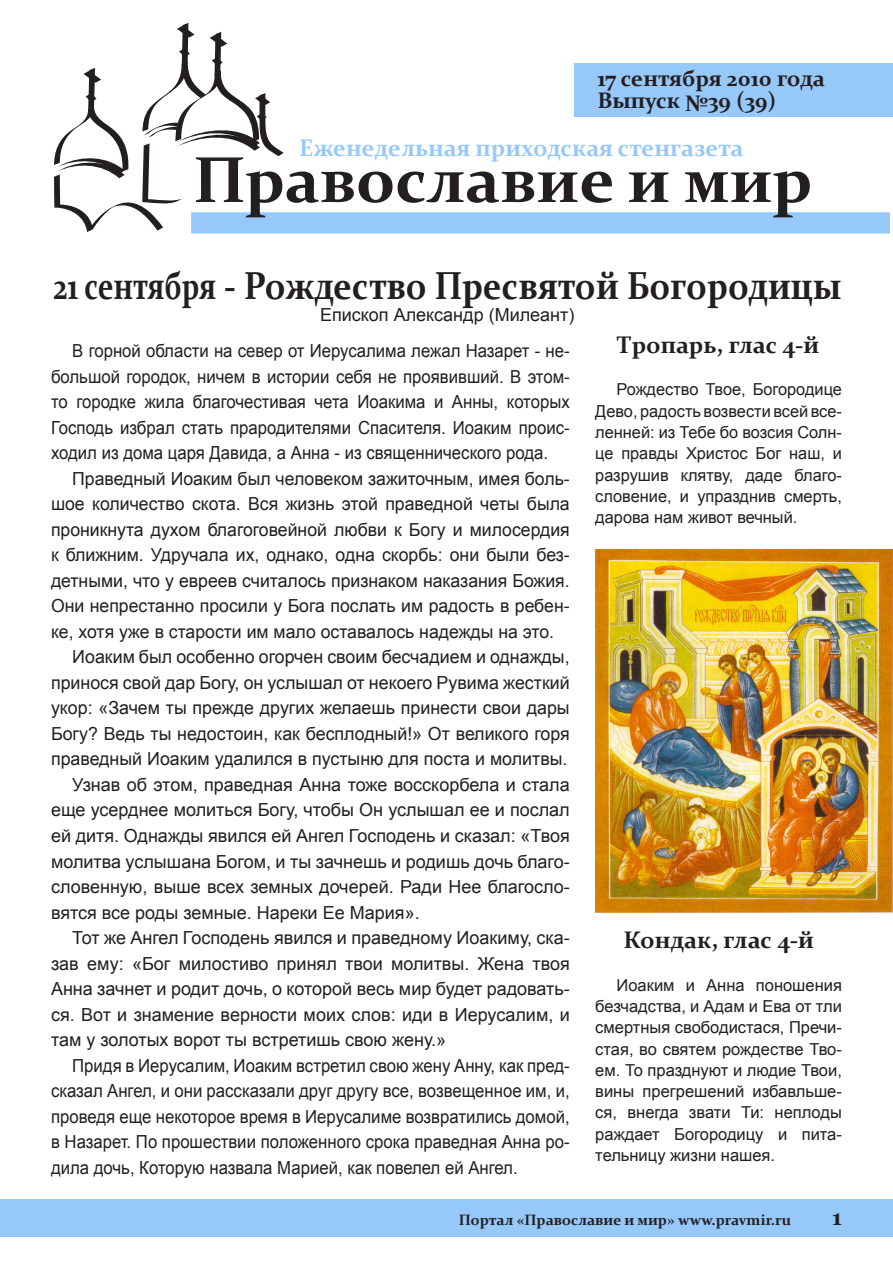
<style>
.page{position:relative;width:893px;height:1263px;background:#fff}
.page>*{position:absolute;margin:0;border:0;box-sizing:border-box;transform-origin:0 0}
.Zagolovok{font:700 39px "Constantia";color:#231f20;scale:.75 1}
.t1{font:700 24px "Constantia";color:#96c8fa}
.Podzagolovok{font:700 24px "Constantia";color:#231f20}
.t2{font:700 22.5px "Constantia";color:#231f20}
.t3{font:700 21px "Georgia";color:#231f20}
.Text{font:18px/25.5px "Arial";color:#231f20;text-align:justify}
.Text-2{font:18px/25.5px "Arial";color:#231f20;text-align:justify;scale:.93 1}
.Author{font:18px "Arial";color:#231f20}
.Text-3{font:16.5px/21.3px "Arial";color:#231f20;text-align:justify}
.t4{font:700 15px "Constantia";color:#231f20}
</style>
<div class="page">
<div style="left:191px;top:212px;width:699px;height:22px;background:#96c8fa"></div>
<div style="left:574px;top:64px;width:319px;height:53px;background:#96c8fa"></div>
<svg style="left:54px;top:23px;width:558px;height:209px"></svg>
<svg style="left:629px;top:172px;width:39px;height:30px"></svg>
<svg style="left:685px;top:171px;width:125px;height:46px"></svg>
<div style="left:0;top:1199px;width:893px;height:37px;background:#96c8fa"></div>
<img style="left:595px;top:549px;width:298px;height:364px">
<p class="t2" style="left:597px;top:63px;width:229px">17 сентября 2010 года</p>
<p class="t2" style="left:597px;top:85px;width:180px">Выпуск №39 (39)</p>
<p class="t1" style="left:299px;top:131px;width:446px">Еженедельная приходская стенгазета</p>
<p class="Zagolovok" style="left:53px;top:259px;width:1052px">21 сентября - Рождество Пресвятой Богородицы</p>
<p class="Author" style="left:320px;top:303px;width:256px">Епископ Александр (Милеант)</p>
<p class="Text-2" style="left:51px;top:338px;width:559px;text-indent:21px">В горной области на север от Иерусалима лежал Назарет - не&shy;большой городок, ничем в истории себя не проявивший. В этом&shy;то городке жила благочестивая чета Иоакима и Анны, которых Господь избрал стать прародителями Спасителя. Иоаким проис&shy;ходил из дома царя Давида, а Анна - из священнического рода.</p>
<p class="Text" style="left:51px;top:466px;width:520px;text-indent:21px">Праведный Иоаким был человеком зажиточным, имея боль&shy;шое количество скота. Вся жизнь этой праведной четы была проникнута духом благоговейной любви к Богу и милосердия к ближним. Удручала их, однако, одна скорбь: они были без&shy;детными, что у евреев считалось признаком наказания Божия.<br>Они непрестанно просили у Бога послать им радость в ребен&shy;ке, хотя уже в старости им мало оставалось надежды на это.</p>
<p class="Text" style="left:51px;top:644px;width:520px;text-indent:21px">Иоаким был особенно огорчен своим бесчадием и однажды, принося свой дар Богу, он услышал от некоего Рувима жесткий укор: «Зачем ты прежде других желаешь принести свои дары Богу? Ведь ты недостоин, как бесплодный!» От великого горя праведный Иоаким удалился в пустыню для поста и молитвы.</p>
<p class="Text" style="left:51px;top:772px;width:520px;text-indent:21px">Узнав об этом, праведная Анна тоже восскорбела и стала еще усерднее молиться Богу, чтобы Он услышал ее и послал ей дитя. Однажды явился ей Ангел Господень и сказал: «Твоя молитва услышана Богом, и ты зачнешь и родишь дочь благо&shy;словенную, выше всех земных дочерей. Ради Нее благосло&shy;вятся все роды земные. Нареки Ее Мария».</p>
<p class="Text" style="left:51px;top:925px;width:520px;text-indent:21px">Тот же Ангел Господень явился и праведному Иоакиму, ска&shy;зав ему: «Бог милостиво принял твои молитвы. Жена твоя Анна зачнет и родит дочь, о которой весь мир будет радовать&shy;ся. Вот и знамение верности моих слов: иди в Иерусалим, и там у золотых ворот ты встретишь свою жену.»</p>
<p class="Text-2" style="left:51px;top:1053px;width:559px;text-indent:21px">Придя в Иерусалим, Иоаким встретил свою жену Анну, как пред&shy;сказал Ангел, и они рассказали друг другу все, возвещенное им, и, проведя еще некоторое время в Иерусалиме возвратились домой, в Назарет. По прошествии положенного срока праведная Анна ро&shy;дила дочь, Которую назвала Марией, как повелел ей Ангел.</p>
<p class="Podzagolovok" style="left:618px;top:328px;width:202px">Тропарь, глас 4-й</p>
<p class="Text-3" style="left:595px;top:379px;width:248px;text-indent:21px">Рождество Твое, Богородице Дево, радость возвести всей все&shy;ленней: из Тебе бо возсия Солн&shy;це правды Христос Бог наш, и разрушив клятву, даде благо&shy;словение, и упразднив смерть, дарова нам живот вечный.</p>
<p class="Podzagolovok" style="left:623px;top:923px;width:192px">Кондак, глас 4-й</p>
<p class="Text-3" style="left:595px;top:974px;width:248px;text-indent:21px">Иоаким и Анна поношения безчадства, и Адам и Ева от тли смертныя свободистася, Пречи&shy;стая, во святем рождестве Тво&shy;ем. То празднуют и людие Твои, вины прегрешений избавльше&shy;ся, внегда звати Ти: неплоды раждает Богородицу и пита&shy;тельницу жизни нашея.</p>
<p class="t4" style="left:459px;top:1209px;width:334px">Портал «Православие и мир» www.pravmir.ru</p>
<p class="t3" style="left:832px;top:1205px;width:12px">1</p>
</div>
